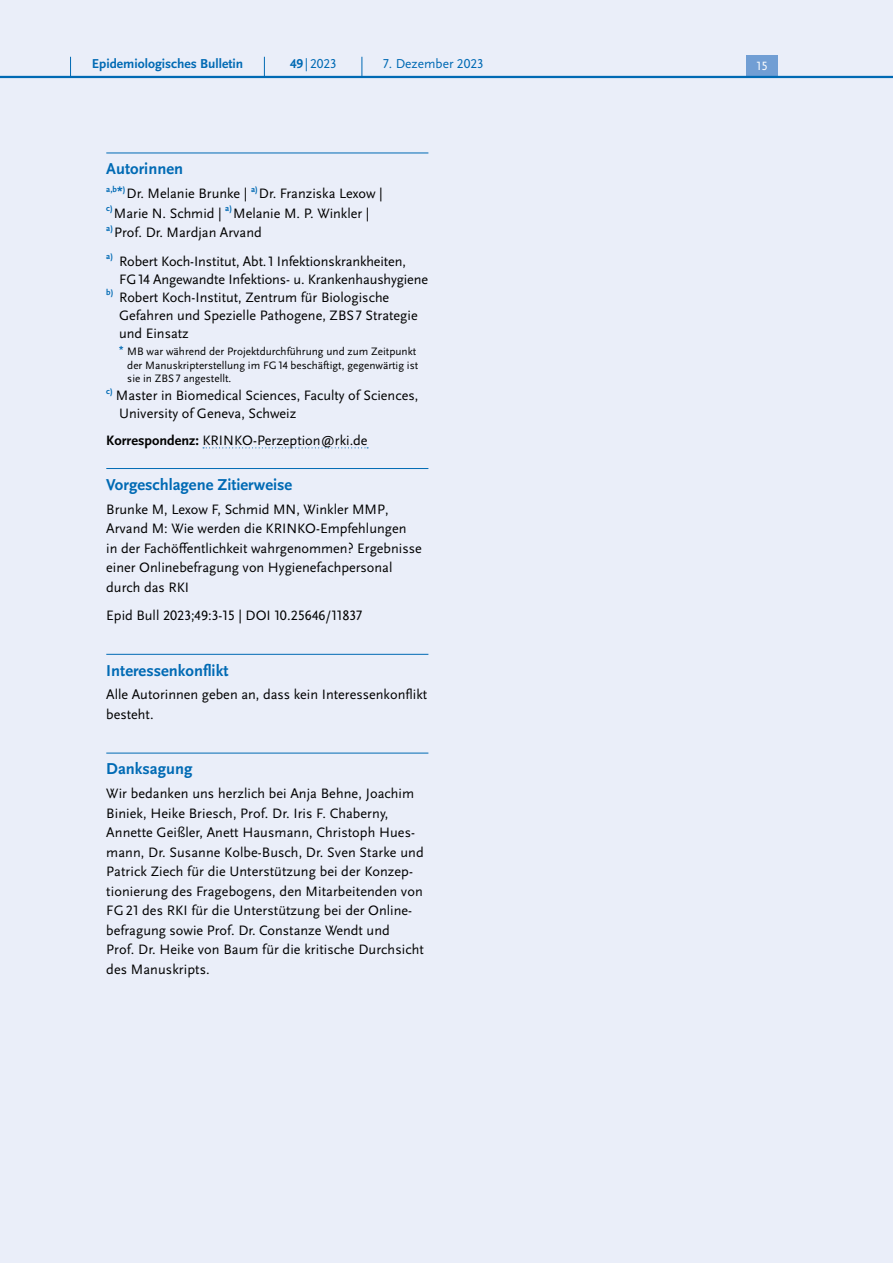
<style>
.page{position:relative;width:893px;height:1263px;background:#fff}
.page>*{position:absolute;margin:0;border:0;box-sizing:border-box;transform-origin:0 0}
.H4_-_Anhang_allerers{font:700 16.5px "Scala Sans Pro";color:#006ab4}
.P_-_Anhang{font:14.25px/19.5px "Scala Sans Pro";color:#000}
.t1{font:700 13.5px "Scala Sans Pro";color:#006ab4}
.t2{font:13.5px "Scala Sans Pro";color:#006ab4}
.t3{font:12.45px "Scala Sans Pro";color:#fff}
.P_-_Anhang-2{font:11.25px/13.5px "Scala Sans Pro";color:#000}
.s1{font-weight:700}
.s2{font-family:"Arial";font-weight:700;font-size:14.7px;color:#006ab4}
.s3{font-family:"Arial";font-weight:700;color:#006ab4}
</style>
<div class="page">
<div style="left:0;top:78px;width:893px;height:1185px;background:#eaeef9"></div>
<hr style="left:106px;top:153px;width:322px;height:1px;background:#006ab4">
<svg style="left:203px;top:447px;width:165px;height:1px"></svg>
<hr style="left:106px;top:468px;width:322px;height:1px;background:#006ab4">
<hr style="left:106px;top:654px;width:322px;height:1px;background:#006ab4">
<hr style="left:106px;top:753px;width:322px;height:1px;background:#006ab4">
<div style="left:0;top:0;width:893px;height:77px;background:#eaeef9"></div>
<div style="left:746px;top:55px;width:32px;height:21px;background:#719ed4"></div>
<hr style="left:0;top:76px;width:893px;height:2px;background:#006ab4">
<svg style="left:70px;top:57px;width:1px;height:19px"></svg>
<svg style="left:264px;top:57px;width:1px;height:19px"></svg>
<svg style="left:362px;top:57px;width:1px;height:19px"></svg>
<p class="t1" style="left:92px;top:55px;width:153px">Epidemiologisches Bulletin</p>
<p class="t2" style="left:290px;top:55px;width:48px"><span class="s1">49</span>| 2023</p>
<p class="t2" style="left:383px;top:55px;width:102px">7. Dezember 2023</p>
<p class="t3" style="left:757px;top:59px;width:13px">15</p>
<h4 class="H4_-_Anhang_allerers" style="left:106px;top:159px;width:78px">Autorinnen</h4>
<p class="P_-_Anhang" style="left:106px;top:184px;width:278px"><sup>a,b</sup><span class="s2">*</span><sup>)</sup>Dr. Melanie Brunke | <sup>a)</sup>Dr. Franziska Lexow | <sup>c)</sup>Marie N. Schmid | <sup>a)</sup>Melanie M. P. Winkler | <sup>a)</sup>Prof. Dr. Mardjan Arvand</p>
<p class="P_-_Anhang" style="left:119px;top:252px;width:311px;line-height:18px;text-indent:-13px"><sup>a)</sup> Robert Koch-Institut, Abt.1 Infektionskrankheiten,<br>FG14 Angewandte Infektions- u. Krankenhaushygiene</p>
<p class="P_-_Anhang" style="left:119px;top:288px;width:300px;line-height:18px;text-indent:-13px"><sup>b)</sup> Robert Koch-Institut, Zentrum für Biologische<br>Gefahren und Spezielle Pathogene, ZBS7 Strategie und Einsatz</p>
<p class="P_-_Anhang-2" style="left:127px;top:345px;width:292px;text-indent:-8px"><span class="s3">*</span> MB war während der Projektdurchführung und zum Zeitpunkt der Manuskripterstellung im FG14 beschäftigt, gegenwärtig ist sie in ZBS7 angestellt.</p>
<p class="P_-_Anhang" style="left:119px;top:387px;width:301px;line-height:18px;text-indent:-13px"><sup>c)</sup> Master in Biomedical Sciences, Faculty of Sciences,<br>University of Geneva, Schweiz</p>
<p class="P_-_Anhang" style="left:106px;top:430px;width:263px"><span class="s1">Korrespondenz:</span> KRINKO-Perzeption@rki.de</p>
<h4 class="H4_-_Anhang_allerers" style="left:106px;top:475px;width:188px">Vorgeschlagene Zitierweise</h4>
<p class="P_-_Anhang" style="left:106px;top:499px;width:317px">Brunke M, Lexow F, Schmid MN, Winkler MMP, Arvand M: Wie werden die KRINKO-Empfehlungen<br>in der Fachöffentlichkeit wahrgenommen? Ergebnisse einer Onlinebefragung von Hygienefachpersonal durch das RKI</p>
<p class="P_-_Anhang" style="left:106px;top:606px;width:258px">Epid Bull 2023;49:3-15 | DOI 10.25646/11837</p>
<h4 class="H4_-_Anhang_allerers" style="left:106px;top:661px;width:124px">Interessenkonflikt</h4>
<p class="P_-_Anhang" style="left:106px;top:685px;width:322px">Alle Autorinnen geben an, dass kein Interessenkonflikt besteht.</p>
<h4 class="H4_-_Anhang_allerers" style="left:106px;top:759px;width:88px">Danksagung</h4>
<p class="P_-_Anhang" style="left:106px;top:784px;width:319px">Wir bedanken uns herzlich bei Anja Behne, Joachim Biniek, Heike Briesch, Prof. Dr. Iris F. Chaberny, Annette Geißler, Anett Hausmann, Christoph Hues&shy;mann, Dr. Susanne Kolbe-Busch, Dr. Sven Starke und Patrick Ziech für die Unterstützung bei der Konzep&shy;tionierung des Fragebogens, den Mitarbeitenden von FG21 des RKI für die Unterstützung bei der Online&shy;befragung sowie Prof. Dr. Constanze Wendt und<br>Prof. Dr. Heike von Baum für die kritische Durchsicht des Manuskripts.</p>
</div>
